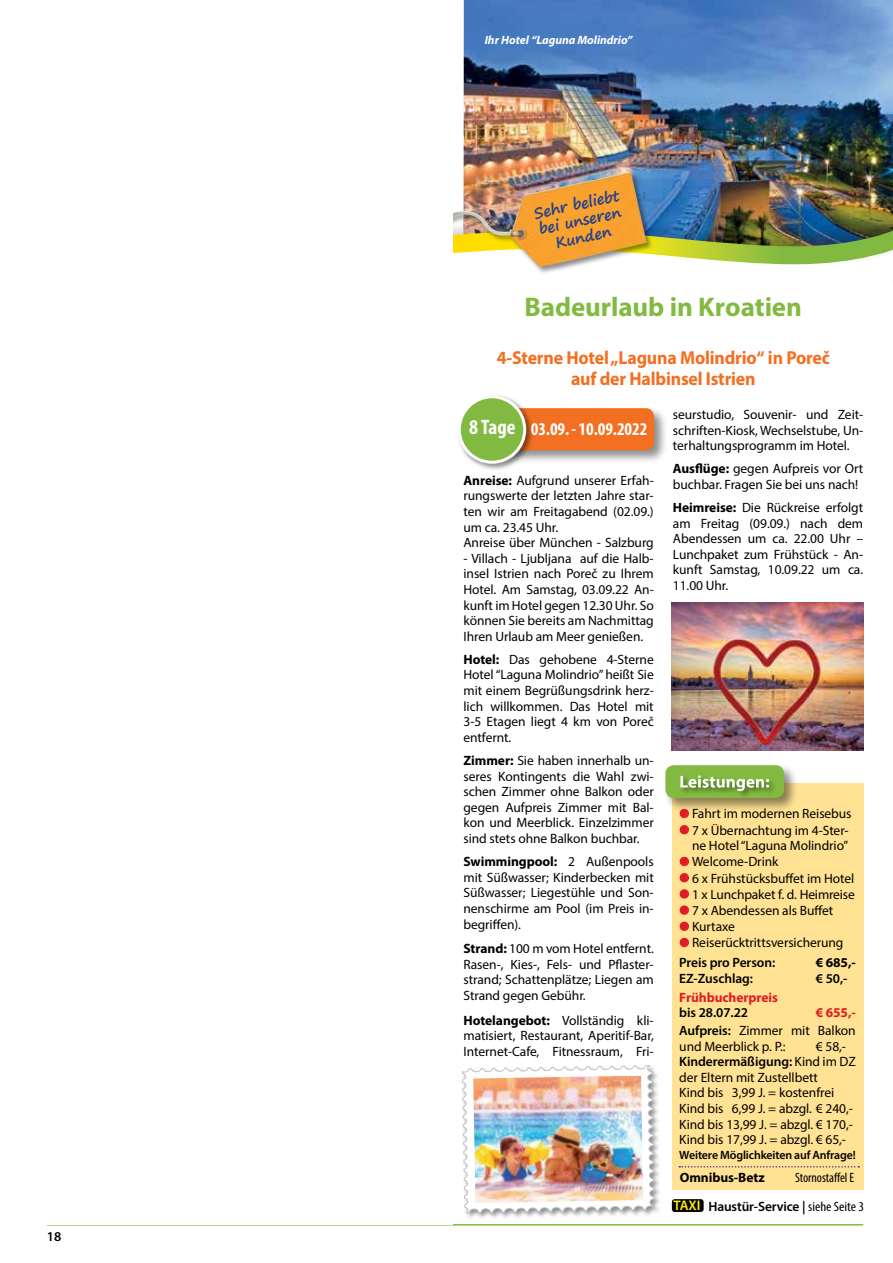
<style>
.page{position:relative;width:893px;height:1263px;background:#fff}
.page>*{position:absolute;margin:0;border:0;box-sizing:border-box;transform-origin:0 0}
.t1{font:700 27px "Myriad Pro";letter-spacing:-.005em;color:#82ba41}
.t2{font:700 18.75px/21px "Myriad Pro";letter-spacing:-.01em;color:#f36f21;text-align:center;scale:.95 1}
.t3{font:700 condensed 18px "Myriad Pro";letter-spacing:-.005em;color:#fff}
.t4{font:700 15px/16.5px "Segoe Print";color:#25408f;text-align:center}
.t5{font:13.5px/15.6px "Myriad Pro";letter-spacing:-.005em;color:#000;text-align:justify}
.t6{font:600 13.5px "Myriad Pro";letter-spacing:-.005em;color:#000}
.t7{font:700 13.5px "Myriad Pro";letter-spacing:-.005em;color:#000}
.t8{font:700 13.5px "Myriad Pro";letter-spacing:-.005em;color:#e11b22}
.t9{font:condensed 13.5px "Myriad Pro";letter-spacing:-.005em;color:#000}
.t10{font:600 12px "Myriad Pro";letter-spacing:-.01em;color:#000}
.t11{font:italic 700 12px "Myriad Pro";letter-spacing:-.005em;color:#fff}
.s1{font-size:21px}
.s2{font-weight:700}
.s3{color:#e11b22}
.s4{font-weight:600}
.s5{font-weight:700;color:#e11b22}
.s6{font-size:13.95px;color:#fff200}
.s7{font-weight:400;font-stretch:condensed}
</style>
<div class="page">
<hr style="left:47px;top:1224px;width:816px;height:1px;background:#82ba41">
<div style="left:672px;top:1199px;width:32px;height:13px;background:#000;border-radius:3px"></div>
<img style="left:463px;top:0;width:430px;height:215px">
<img style="left:654px;top:215px;width:239px;height:50px">
<svg style="left:866px;top:216px;width:27px;height:49px"></svg>
<div style="left:672px;top:783px;width:191px;height:406px;background:#ffe293"></div>
<svg style="left:679px;top:1166px;width:180px;height:1px"></svg>
<div style="left:663px;top:763px;width:135px;height:49px;background:#000;opacity:.45"></div>
<div style="left:665px;top:765px;width:119px;height:33px;background:#82ba41;border-radius:9px"></div>
<div style="left:679px;top:774px;width:97px;height:24px;background:#000;opacity:.45"></div>
<svg style="left:680px;top:775px;width:89px;height:16px"></svg>
<div style="left:445px;top:171px;width:209px;height:103px;background:#000;opacity:.45"></div>
<img style="left:453px;top:172px;width:176px;height:60px">
<div style="left:460px;top:406px;width:208px;height:58px;background:#000;opacity:.45"></div>
<div style="left:463px;top:408px;width:191px;height:42px;background:#f36f21;border-radius:9px"></div>
<div style="left:456px;top:394px;width:78px;height:77px;background:#000;opacity:.45"></div>
<div style="left:459px;top:397px;width:66px;height:65px;background:#82ba41;border-radius:50%"></div>
<div style="left:458px;top:395px;width:68px;height:69px;border:3px solid #fff;border-radius:50%"></div>
<div style="left:461px;top:1064px;width:201px;height:156px;background:#000;opacity:.45"></div>
<svg style="left:462px;top:1065px;width:193px;height:148px"></svg>
<img style="left:473px;top:1075px;width:170px;height:128px">
<hr style="left:892px;top:232px;width:1px;height:104px;background:#000;opacity:.45">
<img style="left:672px;top:602px;width:191px;height:148px">
<svg style="left:679px;top:808px;width:24px;height:27px"></svg>
<svg style="left:679px;top:856px;width:10px;height:92px"></svg>
<p class="t6" style="left:47px;top:1227px;width:16px">18</p>
<p class="t11" style="left:485px;top:32px;width:149px">Ihr Hotel “Laguna Molindrio”</p>
<p class="t4" style="left:532px;top:205px;width:89px;rotate:-12deg">Sehr beliebt bei unseren<br>Kunden</p>
<h1 class="t1" style="left:525px;top:289px;width:279px">Badeurlaub in Kroatien</h1>
<h2 class="t2" style="left:497px;top:346px;width:352px">4-Sterne Hotel „Laguna Molindrio“ in Poreč auf der Halbinsel Istrien</h2>
<h3 class="t3" style="left:469px;top:417px;width:180px"><span class="s1">8 Tage</span> 03.09. - 10.09.2022</h3>
<p class="t5" style="left:463px;top:472px;width:192px;text-align:left"><span class="s2">Anreise:</span> Aufgrund unserer Erfah&shy;rungswerte der letzten Jahre star&shy;ten wir am Freitagabend (02.09.) um ca. 23.45 Uhr.<br>Anreise über München - Salzburg</p>
<p class="t5" style="left:463px;top:550px;width:192px">- Villach - Ljubljana auf die Halb&shy;insel Istrien nach Poreč zu Ihrem Hotel. Am Samstag, 03.09.22 An&shy;kunft im Hotel gegen 12.30 Uhr. So können Sie bereits am Nachmittag Ihren Urlaub am Meer genießen.</p>
<p class="t5" style="left:463px;top:651px;width:192px"><span class="s2">Hotel:</span> Das gehobene 4-Sterne Hotel “Laguna Molindrio” heißt Sie mit einem Begrüßungsdrink herz&shy;lich willkommen. Das Hotel mit 3-5 Etagen liegt 4 km von Poreč entfernt.</p>
<p class="t5" style="left:463px;top:752px;width:192px"><span class="s2">Zimmer:</span> Sie haben innerhalb un&shy;seres Kontingents die Wahl zwi&shy;schen Zimmer ohne Balkon oder gegen Aufpreis Zimmer mit Bal&shy;kon und Meerblick. Einzelzimmer sind stets ohne Balkon buchbar.</p>
<p class="t5" style="left:463px;top:854px;width:192px"><span class="s2">Swimmingpool:</span> 2 Außenpools mit Süßwasser; Kinderbecken mit Süßwasser; Liegestühle und Son&shy;nenschirme am Pool (im Preis in&shy;begriffen).</p>
<p class="t5" style="left:463px;top:941px;width:192px"><span class="s2">Strand:</span> 100 m vom Hotel entfernt.<br>Rasen-, Kies-, Fels- und Pflaster&shy;strand; Schattenplätze; Liegen am Strand gegen Gebühr.</p>
<p class="t5" style="left:463px;top:1012px;width:192px"><span class="s2">Hotelangebot:</span> Vollständig kli&shy;matisiert, Restaurant, Aperitif-Bar, Internet-Cafe, Fitnessraum, Fri-</p>
<p class="t5" style="left:673px;top:406px;width:192px">seurstudio, Souvenir- und Zeit&shy;schriften-Kiosk, Wechselstube, Un&shy;terhaltungsprogramm im Hotel.</p>
<p class="t5" style="left:673px;top:461px;width:192px"><span class="s2">Ausflüge:</span> gegen Aufpreis vor Ort buchbar. Fragen Sie bei uns nach!</p>
<p class="t5" style="left:673px;top:499px;width:192px"><span class="s2">Heimreise:</span> Die Rückreise erfolgt am Freitag (09.09.) nach dem Abendessen um ca. 22.00 Uhr – Lunchpaket zum Frühstück - An&shy;kunft Samstag, 10.09.22 um ca.<br>11.00 Uhr.</p>
<p class="t5" style="left:679px;top:806px;width:174px"><span class="s3">●</span> Fahrt im modernen Reisebus</p>
<p class="t5" style="left:679px;top:822px;width:171px;text-align:right"><span class="s3">●</span> 7 x Übernachtung im 4-Ster&shy;ne Hotel “Laguna Molindrio”</p>
<p class="t5" style="left:679px;top:854px;width:101px"><span class="s3">●</span> Welcome-Drink</p>
<p class="t5" style="left:679px;top:870px;width:177px"><span class="s3">●</span> 6 x Frühstücksbuffet im Hotel</p>
<p class="t5" style="left:679px;top:886px;width:177px"><span class="s3">●</span> 1 x Lunchpaket f. d. Heimreise</p>
<p class="t5" style="left:679px;top:902px;width:156px"><span class="s3">●</span> 7 x Abendessen als Buffet</p>
<p class="t5" style="left:679px;top:919px;width:57px"><span class="s3">●</span> Kurtaxe</p>
<p class="t5" style="left:679px;top:933px;width:166px;line-height:19.5px"><span class="s3">●</span> Reiserücktrittsversicherung<br><span class="s4">Preis pro Person:</span></p>
<p class="t7" style="left:816px;top:953px;width:41px">€ 685,-</p>
<p class="t6" style="left:679px;top:969px;width:75px">EZ-Zuschlag:</p>
<p class="t6" style="left:816px;top:969px;width:33px">€ 50,-</p>
<p class="t8" style="left:679px;top:989px;width:100px">Frühbucherpreis</p>
<p class="t6" style="left:679px;top:1004px;width:70px">bis 28.07.22</p>
<p class="t5" style="left:679px;top:1003px;width:178px;line-height:18px;text-align:right"><span class="s5">€ 655,-<br></span><span class="s4">Aufpreis:</span> Zimmer mit Balkon</p>
<p class="t5" style="left:679px;top:1038px;width:108px">und Meerblick p. P.:</p>
<p class="t5" style="left:679px;top:1038px;width:178px;text-align:left;text-indent:136px">€ 58,-<br><span class="s4">Kinderermäßigung:</span> Kind im DZ der Eltern mit Zustellbett<br>Kind bis 3,99 J. = kostenfrei<br>Kind bis 6,99 J. = abzgl. € 240,-<br>Kind bis 13,99 J. = abzgl. € 170,-<br>Kind bis 17,99 J. = abzgl. € 65,-</p>
<p class="t10" style="left:679px;top:1147px;width:178px">Weitere Möglichkeiten auf Anfrage!</p>
<p class="t7" style="left:680px;top:1169px;width:87px">Omnibus-Betz</p>
<p class="t9" style="left:795px;top:1169px;width:61px">Stornostaffel E</p>
<p class="t6" style="left:674px;top:1197px;width:192px"><span class="s6">TAXI</span> Haustür-Service | <span class="s7">siehe Seite 3</span></p>
</div>
